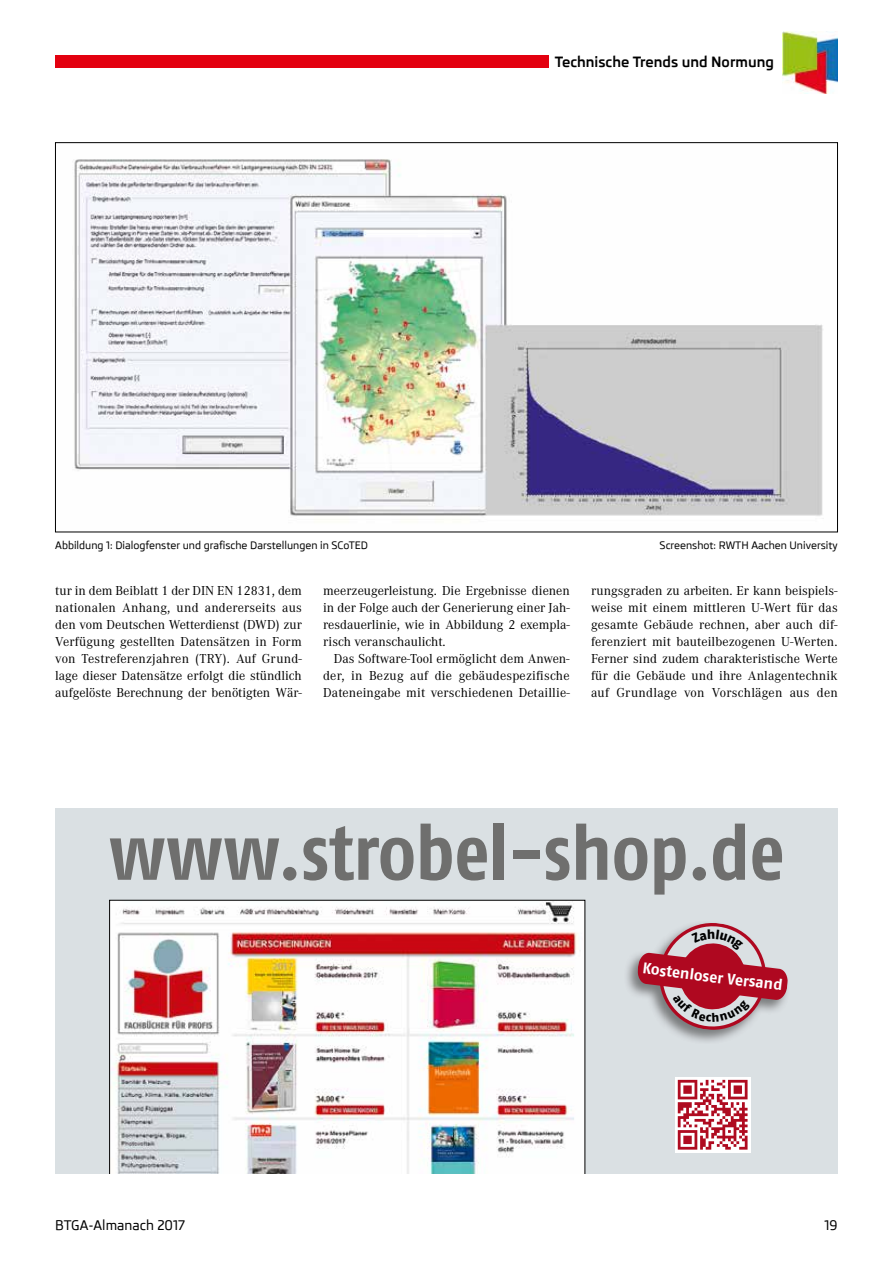
<style>
.page{position:relative;width:893px;height:1263px;background:#fff}
.page>*{position:absolute;margin:0;border:0;box-sizing:border-box;transform-origin:0 0}
.t1{font:700 condensed 78px "Fago OT";letter-spacing:-.005em;color:#6f6f6e}
.t2{font:700 15.45px "Fago OT";color:#fff}
.t3{font:700 14.4px "Skoda Pro";color:#000}
.t4{font:13.5px/17px "Corporate A";color:#000;text-align:justify}
.t5{font:500 13.5px "Skoda Pro";color:#000}
.t6{font:500 10.5px "Skoda Pro";color:#000}
</style>
<div class="page">
<div style="left:55px;top:56px;width:494px;height:12px;background:#e3000f"></div>
<img style="left:783px;top:32px;width:55px;height:61px">
<img style="left:74px;top:159px;width:749px;height:357px">
<div style="left:55px;top:808px;width:783px;height:366px;background:#dae0e3"></div>
<img style="left:109px;top:900px;width:476px;height:274px">
<img style="left:627px;top:956px;width:113px;height:86px">
<svg style="left:675px;top:1077px;width:75px;height:75px"></svg>
<svg style="left:678px;top:1080px;width:69px;height:69px;background:#d5818c"></svg>
<svg style="left:637px;top:923px;width:151px;height:108px"></svg>
<p class="t3" style="left:555px;top:53px;width:221px">Technische Trends und Normung</p>
<p class="t6" style="left:55px;top:539px;width:314px">Abbildung 1: Dialogfenster und grafische Darstellungen in SCoTED</p>
<p class="t6" style="left:660px;top:539px;width:180px">Screenshot: RWTH Aachen University</p>
<p class="t4" style="left:55px;top:583px;width:248px">tur in dem Beiblatt 1 der DIN EN 12831, dem nationalen Anhang, und andererseits aus den vom Deutschen Wetterdienst (DWD) zur Verfügung gestellten Datensätzen in Form von Testreferenzjahren (TRY). Auf Grund&shy;lage dieser Datensätze erfolgt die stündlich aufgelöste Berechnung der benötigten Wär-</p>
<p class="t4" style="left:323px;top:583px;width:248px">meerzeugerleistung. Die Ergebnisse dienen in der Folge auch der Generierung einer Jah&shy;resdauerlinie, wie in Abbildung 2 exempla&shy;risch veranschaulicht.</p>
<p class="t4" style="left:323px;top:651px;width:248px;text-indent:11px">Das Software-Tool ermöglicht dem Anwen&shy;der, in Bezug auf die gebäudespezifische Dateneingabe mit verschiedenen Detaillie-</p>
<p class="t4" style="left:591px;top:583px;width:248px">rungsgraden zu arbeiten. Er kann beispiels&shy;weise mit einem mittleren U-Wert für das gesamte Gebäude rechnen, aber auch dif&shy;ferenziert mit bauteilbezogenen U-Werten.<br>Ferner sind zudem charakteristische Werte für die Gebäude und ihre Anlagentechnik auf Grundlage von Vorschlägen aus den</p>
<h1 class="t1" style="left:109px;top:806px;width:677px">www.strobel-shop.de</h1>
<p class="t2" style="left:644px;top:959px;width:142px;rotate:7deg">Kostenloser Versand</p>
<p class="t5" style="left:55px;top:1217px;width:131px">BTGA-Almanach 2017</p>
<p class="t5" style="left:824px;top:1217px;width:15px">19</p>
</div>
